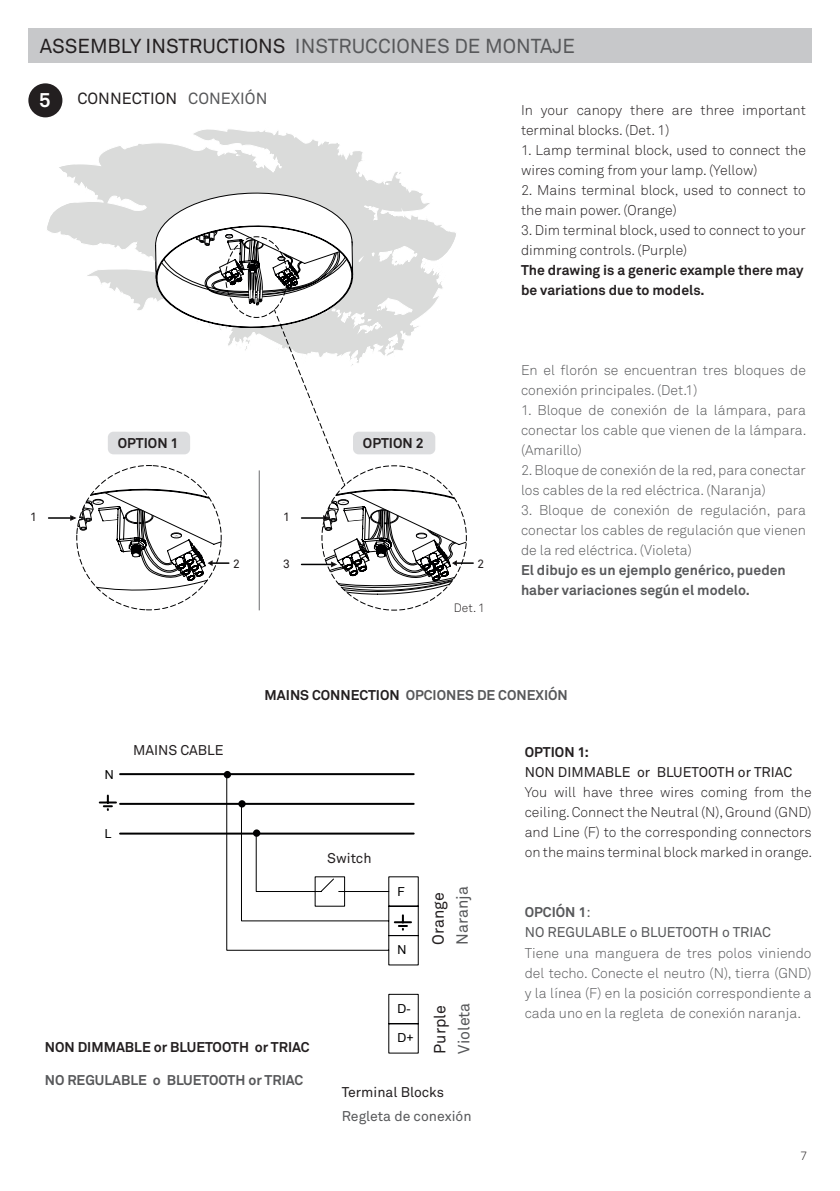
<style>
.page{position:relative;width:840px;height:1191px;background:#fff}
.page>*{position:absolute;margin:0;border:0;box-sizing:border-box;transform-origin:0 0}
.t1{font:20px "Akkurat";color:#57585a}
.t2{font:700 20px "Akkurat";color:#fff}
.t3{font:16px "Akkurat";color:#231f20}
.t4{font:16px "Akkurat";color:#57585a}
.t5{font:300 14px/20px "Akkurat";color:#57585a;text-align:justify}
.t6{font:300 14px/20px "Akkurat";color:#231f20}
.t7{font:700 14px/20px "Akkurat";color:#57585a}
.t8{font:700 14px/20px "Akkurat";color:#231f20}
.t9{font:14px "Akkurat";color:#231f20}
.t10{font:14px/20px "Akkurat";color:#57585a}
.t11{font:12.4px "Arial";color:#000001}
.t12{font:300 12px "Akkurat";color:#231f20}
.t13{font:12px "Akkurat";color:#231f20}
.t14{font:300 12px "Akkurat Pro";color:#231f20}
.s1{color:#231f20}
.s2{color:#57585a}
.s3{font-weight:700}
</style>
<div class="page">
<div style="left:28px;top:28px;width:783px;height:34px;background:#c7c8ca"></div>
<div style="left:28px;top:83px;width:34px;height:34px;background:#231f20;border-radius:50%"></div>
<svg style="left:100px;top:795px;width:16px;height:15px"></svg>
<hr style="left:120px;top:773px;width:293px;height:2px;background:#000001">
<hr style="left:120px;top:803px;width:293px;height:2px;background:#000001">
<hr style="left:120px;top:832px;width:293px;height:2px;background:#000001">
<svg style="left:226px;top:773px;width:193px;height:281px"></svg>
<div style="left:223px;top:771px;width:8px;height:7px;border:4px solid #000001;border-radius:50%"></div>
<div style="left:238px;top:800px;width:7px;height:7px;border:4px solid #000001;border-radius:50%"></div>
<div style="left:253px;top:829px;width:7px;height:8px;border:4px solid #000001;border-radius:50%"></div>
<svg style="left:47px;top:129px;width:359px;height:106px"></svg>
<hr style="left:49px;top:517px;width:22px;height:2px;background:#000001">
<svg style="left:69px;top:189px;width:404px;height:421px"></svg>
<hr style="left:259px;top:470px;width:1px;height:140px;background:#6c6d70">
<div style="left:108px;top:432px;width:82px;height:22px;background:#dcdddf;border-radius:6px"></div>
<div style="left:353px;top:432px;width:82px;height:22px;background:#dcdddf;border-radius:6px"></div>
<h1 class="t1" style="left:40px;top:33px;width:536px"><span class="s1">ASSEMBLY INSTRUCTIONS</span> INSTRUCCIONES DE MONTAJE</h1>
<h1 class="t2" style="left:39px;top:88px;width:13px">5</h1>
<p class="t3" style="left:77px;top:89px;width:191px">CONNECTION <span class="s2">CONEXIÓN</span></p>
<p class="t8" style="left:118px;top:433px;width:62px">OPTION 1</p>
<p class="t8" style="left:363px;top:433px;width:62px">OPTION 2</p>
<p class="t13" style="left:30px;top:509px;width:8px">1</p>
<p class="t13" style="left:283px;top:509px;width:8px">1</p>
<p class="t13" style="left:283px;top:556px;width:8px">3</p>
<p class="t13" style="left:233px;top:556px;width:8px">2</p>
<p class="t13" style="left:477px;top:556px;width:8px">2</p>
<p class="t12" style="left:453px;top:600px;width:33px">Det. 1</p>
<p class="t6" style="left:520px;top:100px;width:286px">In your canopy there are three important terminal blocks. (Det. 1)</p>
<p class="t6" style="left:520px;top:140px;width:286px">1. Lamp terminal block, used to connect the wires coming from your lamp. (Yellow)</p>
<p class="t6" style="left:520px;top:180px;width:286px">2. Mains terminal block, used to connect to the main power. (Orange)</p>
<p class="t6" style="left:520px;top:220px;width:286px">3. Dim terminal block, used to connect to your dimming controls. (Purple)</p>
<p class="t8" style="left:520px;top:260px;width:284px">The drawing is a generic example there may be variations due to models.</p>
<p class="t5" style="left:520px;top:360px;width:286px">En el florón se encuentran tres bloques de conexión principales. (Det.1)</p>
<p class="t5" style="left:520px;top:400px;width:287px">1. Bloque de conexión de la lámpara, para conectar los cable que vienen de la lámpara. (Amarillo)</p>
<p class="t5" style="left:520px;top:460px;width:286px">2. Bloque de conexión de la red, para conectar los cables de la red eléctrica. (Naranja)</p>
<p class="t5" style="left:520px;top:500px;width:286px">3. Bloque de conexión de regulación, para conectar los cables de regulación que vienen de la red eléctrica. (Violeta)</p>
<p class="t7" style="left:520px;top:560px;width:266px">El dibujo es un ejemplo genérico, pueden haber variaciones según el modelo.</p>
<p class="t11" style="left:105px;top:766px;width:10px">N</p>
<p class="t11" style="left:105px;top:825px;width:8px">L</p>
<p class="t9" style="left:133px;top:741px;width:92px">MAINS CABLE</p>
<p class="t7" style="left:264px;top:685px;width:304px"><span class="s1">MAINS CONNECTION</span> OPCIONES DE CONEXIÓN</p>
<p class="t9" style="left:327px;top:849px;width:46px">Switch</p>
<p class="t8" style="left:524px;top:742px;width:66px">OPTION 1:</p>
<p class="t9" style="left:524px;top:763px;width:269px">NON DIMMABLE or BLUETOOTH or TRIAC</p>
<p class="t6" style="left:524px;top:782px;width:289px;text-align:justify">You will have three wires coming from the ceiling. Connect the Neutral (N), Ground (GND) and Line (F) to the corresponding connectors on the mains terminal block marked in orange.</p>
<p class="t8" style="left:45px;top:1036px;width:266px">NON DIMMABLE or BLUETOOTH or TRIAC</p>
<p class="t7" style="left:45px;top:1070px;width:260px">NO REGULABLE o BLUETOOTH or TRIAC</p>
<p class="t11" style="left:397px;top:883px;width:9px">F</p>
<p class="t11" style="left:397px;top:942px;width:10px">N</p>
<p class="t3" style="left:428px;top:945px;width:54px;rotate:-90deg">Orange</p>
<p class="t4" style="left:452px;top:945px;width:60px;rotate:-90deg">Naranja</p>
<p class="t11" style="left:397px;top:1000px;width:15px">D-</p>
<p class="t11" style="left:397px;top:1029px;width:18px">D+</p>
<p class="t3" style="left:429px;top:1053px;width:50px;rotate:-90deg">Purple</p>
<p class="t4" style="left:453px;top:1053px;width:52px;rotate:-90deg">Violeta</p>
<p class="t9" style="left:341px;top:1083px;width:104px">Terminal Blocks</p>
<p class="t10" style="left:341px;top:1105px;width:131px">Regleta de conexión</p>
<p class="t10" style="left:524px;top:902px;width:247px"><span class="s3">OPCIÓN 1</span>:<br>NO REGULABLE o BLUETOOTH o TRIAC</p>
<p class="t5" style="left:524px;top:942px;width:288px">Tiene una manguera de tres polos viniendo del techo. Conecte el neutro (N), tierra (GND) y la línea (F) en la posición correspondiente a cada uno en la regleta de conexión naranja.</p>
<p class="t14" style="left:800px;top:1148px;width:8px">7</p>
</div>
